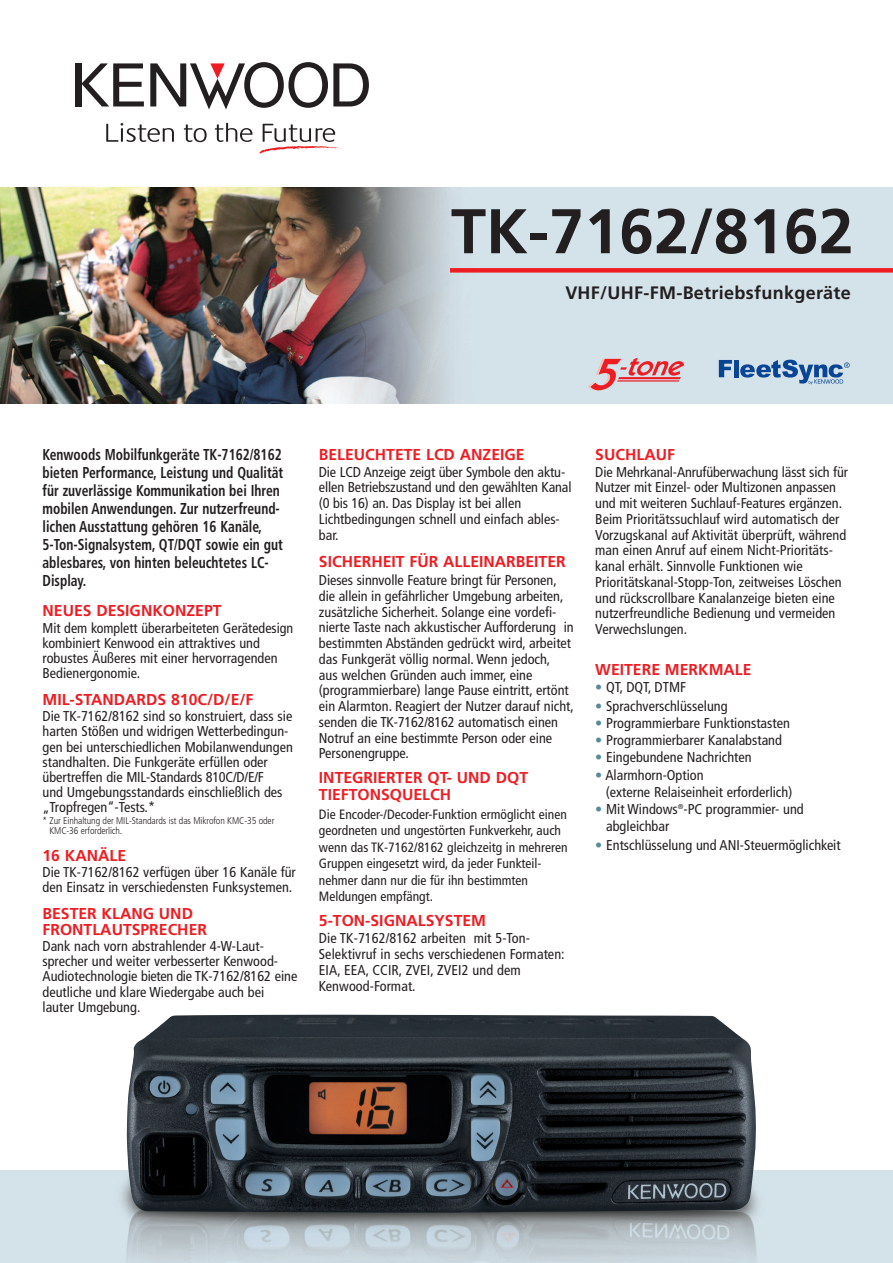
<style>
.page{position:relative;width:893px;height:1263px;background:#fff}
.page>*{position:absolute;margin:0;border:0;box-sizing:border-box;transform-origin:0 0}
.t1{font:700 63px "Frutiger";color:#231f20}
.t2{font:700 18px "Frutiger";letter-spacing:.015em;color:#231f20}
.t3{font:700 condensed 15.75px/18px "Frutiger";color:#231f20;scale:.86 1}
.t4{font:700 15.75px/16.5px "Frutiger";color:#ee1d23}
.t5{font:condensed 14.25px/15.8px "Frutiger";color:#231f20}
.t6{font:condensed 13.5px/16.5px "Frutiger";color:#231f20}
.t7{font:300 condensed 9.75px/9.9px "Frutiger";letter-spacing:-.01em;color:#231f20}
.s1{color:#57899d}
</style>
<div class="page">
<div style="left:75px;top:63px;width:6px;height:43px;background:#231f20"></div>
<svg style="left:81px;top:63px;width:63px;height:43px"></svg>
<svg style="left:150px;top:62px;width:219px;height:47px"></svg>
<svg style="left:106px;top:123px;width:68px;height:19px"></svg>
<svg style="left:184px;top:124px;width:23px;height:18px"></svg>
<svg style="left:215px;top:123px;width:37px;height:19px"></svg>
<svg style="left:259px;top:124px;width:83px;height:30px"></svg>
<img style="left:0;top:187px;width:893px;height:217px">
<div style="left:450px;top:268px;width:443px;height:5px;background:#ee1d23"></div>
<img style="left:0;top:1170px;width:893px;height:93px">
<img style="left:127px;top:1015px;width:629px;height:197px">
<svg style="left:588px;top:358px;width:96px;height:32px;background:#dca2a9"></svg>
<svg style="left:719px;top:360px;width:13px;height:17px"></svg>
<div style="left:734px;top:360px;width:5px;height:17px;background:#094594"></div>
<svg style="left:740px;top:360px;width:110px;height:24px;background:#87a6c9"></svg>
<h1 class="t1" style="left:451px;top:206px;width:404px">TK-7162/8162</h1>
<p class="t2" style="left:565px;top:285px;width:287px">VHF/UHF-FM-Betriebsfunkgeräte</p>
<p class="t3" style="left:43px;top:446px;width:282px">Kenwoods Mobilfunkgeräte TK-7162/8162 bieten Performance, Leistung und Qualität für zuverlässige Kommunikation bei Ihren mobilen Anwendungen. Zur nutzerfreund&shy;lichen Ausstattung gehören 16 Kanäle, 5-Ton-Signalsystem, QT/DQT sowie ein gut ablesbares, von hinten beleuchtetes LC-Display.</p>
<p class="t4" style="left:43px;top:604px;width:180px">NEUES DESIGNKONZEPT</p>
<p class="t5" style="left:43px;top:621px;width:252px;line-height:15.1px">Mit dem komplett überarbeiteten Gerätedesign kombiniert Kenwood ein attraktives und robustes Äußeres mit einer hervorragenden Bedienergonomie.</p>
<p class="t4" style="left:43px;top:692px;width:212px">MIL-STANDARDS 810C/D/E/F</p>
<p class="t5" style="left:43px;top:710px;width:252px;line-height:15.1px">Die TK-7162/8162 sind so konstruiert, dass sie harten Stößen und widrigen Wetterbedingun&shy;gen bei unterschiedlichen Mobilanwendungen standhalten. Die Funkgeräte erfüllen oder übertreffen die MIL-Standards 810C/D/E/F<br>und Umgebungsstandards einschließlich des „Tropfregen“-Tests.*</p>
<p class="t7" style="left:49px;top:817px;width:226px;text-indent:-7px">* Zur Einhaltung der MIL-Standards ist das Mikrofon KMC-35 oder<br>KMC-36 erforderlich.</p>
<p class="t4" style="left:43px;top:848px;width:85px">16 KANÄLE</p>
<p class="t5" style="left:43px;top:866px;width:255px;line-height:15.1px">Die TK-7162/8162 verfügen über 16 Kanäle für den Einsatz in verschiedensten Funksystemen.</p>
<p class="t4" style="left:43px;top:906px;width:166px;line-height:15.9px">BESTER KLANG UND<br>FRONTLAUTSPRECHER</p>
<p class="t5" style="left:43px;top:940px;width:256px;line-height:15.1px">Dank nach vorn abstrahlender 4-W-Laut&shy;sprecher und weiter verbesserter Kenwood-Audiotechnologie bieten die TK-7162/8162 eine deutliche und klare Wiedergabe auch bei lauter Umgebung.</p>
<p class="t4" style="left:319px;top:447px;width:207px">BELEUCHTETE LCD ANZEIGE</p>
<p class="t5" style="left:319px;top:465px;width:254px">Die LCD Anzeige zeigt über Symbole den aktu&shy;ellen Betriebszustand und den gewählten Kanal (0 bis 16) an. Das Display ist bei allen Lichtbedingungen schnell und einfach ables&shy;bar.</p>
<p class="t4" style="left:319px;top:554px;width:248px">SICHERHEIT FÜR ALLEINARBEITER</p>
<p class="t5" style="left:319px;top:573px;width:257px">Dieses sinnvolle Feature bringt für Personen, die allein in gefährlicher Umgebung arbeiten, zusätzliche Sicherheit. Solange eine vordefi&shy;nierte Taste nach akkustischer Aufforderung in bestimmten Abständen gedrückt wird, arbeitet das Funkgerät völlig normal. Wenn jedoch,<br>aus welchen Gründen auch immer, eine (programmierbare) lange Pause eintritt, ertönt ein Alarmton. Reagiert der Nutzer darauf nicht, senden die TK-7162/8162 automatisch einen Notruf an eine bestimmte Person oder eine Personengruppe.</p>
<p class="t4" style="left:319px;top:771px;width:211px">INTEGRIERTER QT- UND DQT<br>TIEFTONSQUELCH</p>
<p class="t6" style="left:319px;top:807px;width:250px">Die Encoder-/Decoder-Funktion ermöglicht einen geordneten und ungestörten Funkverkehr, auch wenn das TK-7162/8162 gleichzeitg in mehreren Gruppen eingesetzt wird, da jeder Funkteil&shy;nehmer dann nur die für ihn bestimmten Meldungen empfängt.</p>
<p class="t4" style="left:319px;top:914px;width:169px">5-TON-SIGNALSYSTEM</p>
<p class="t5" style="left:319px;top:932px;width:247px">Die TK-7162/8162 arbeiten mit 5-Ton-Selektivruf in sechs verschiedenen Formaten:<br>EIA, EEA, CCIR, ZVEI, ZVEI2 und dem Kenwood-Format.</p>
<p class="t4" style="left:595px;top:447px;width:81px">SUCHLAUF</p>
<p class="t5" style="left:595px;top:465px;width:254px">Die Mehrkanal-Anrufüberwachung lässt sich für Nutzer mit Einzel- oder Multizonen anpassen und mit weiteren Suchlauf-Features ergänzen.<br>Beim Prioritätssuchlauf wird automatisch der Vorzugskanal auf Aktivität überprüft, während man einen Anruf auf einem Nicht-Prioritäts&shy;kanal erhält. Sinnvolle Funktionen wie Prioritätskanal-Stopp-Ton, zeitweises Löschen und rückscrollbare Kanalanzeige bieten eine nutzerfreundliche Bedienung und vermeiden Verwechslungen.</p>
<p class="t4" style="left:595px;top:662px;width:158px">WEITERE MERKMALE</p>
<p class="t5" style="left:595px;top:680px;width:92px"><span class="s1">•</span> QT, DQT, DTMF</p>
<p class="t5" style="left:595px;top:699px;width:134px"><span class="s1">•</span> Sprachverschlüsselung</p>
<p class="t5" style="left:595px;top:716px;width:196px"><span class="s1">•</span> Programmierbare Funktionstasten</p>
<p class="t5" style="left:595px;top:733px;width:188px"><span class="s1">•</span> Programmierbarer Kanalabstand</p>
<p class="t5" style="left:595px;top:751px;width:158px"><span class="s1">•</span> Eingebundene Nachrichten</p>
<p class="t5" style="left:606px;top:767px;width:188px;line-height:17.2px;text-indent:-11px"><span class="s1">•</span> Alarmhorn-Option<br>(externe Relaiseinheit erforderlich)</p>
<p class="t5" style="left:606px;top:802px;width:199px;line-height:17.2px;text-indent:-11px"><span class="s1">•</span> Mit Windows<sup>®</sup>-PC programmier- und abgleichbar</p>
<p class="t5" style="left:595px;top:838px;width:247px"><span class="s1">•</span> Entschlüsselung und ANI-Steuermöglichkeit</p>
</div>
